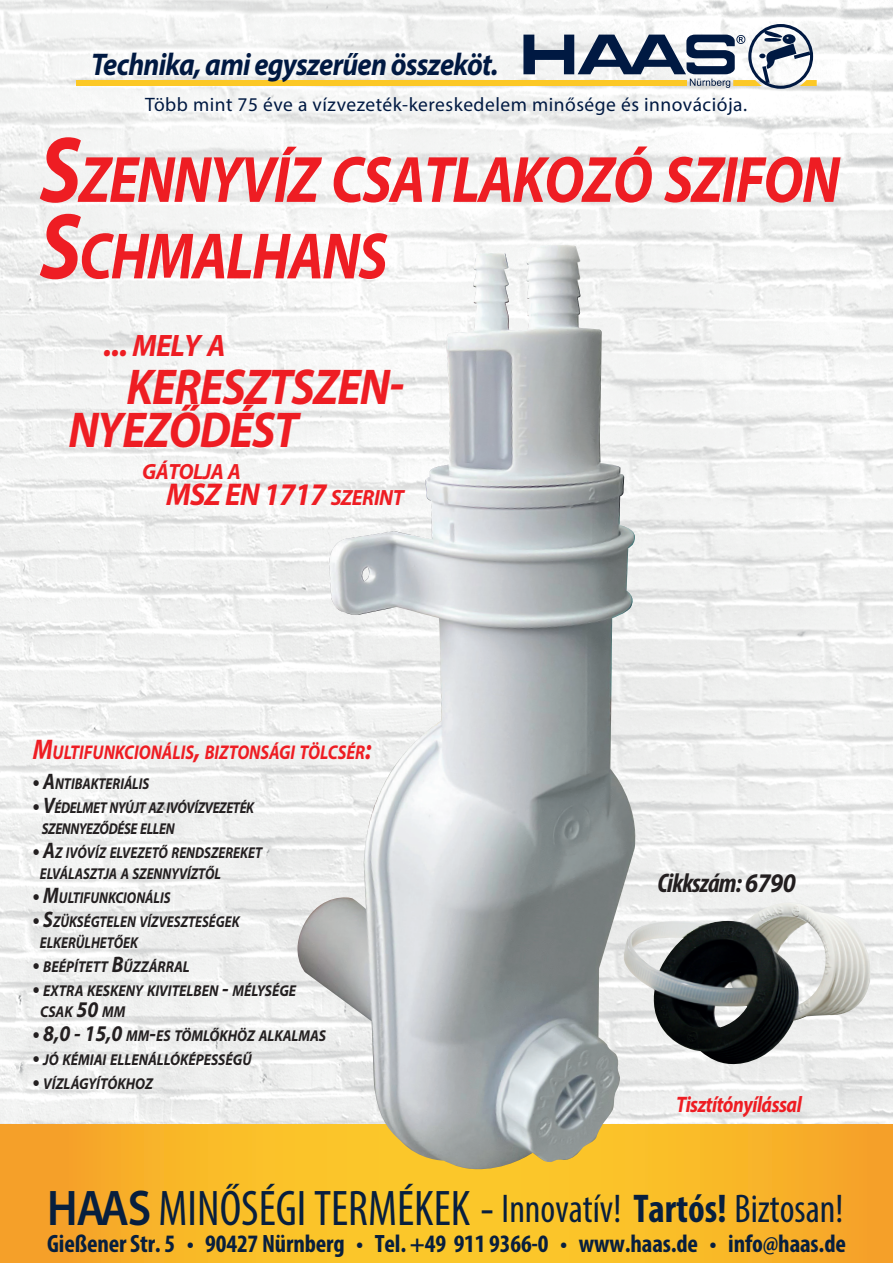
<style>
.page{position:relative;width:893px;height:1263px;background:#fff}
.page>*{position:absolute;margin:0;border:0;box-sizing:border-box;transform-origin:0 0}
.t1{font:italic 700 66px/76.5px "Myriad Pro";letter-spacing:-.025em;color:#ee1d23;scale:.86 1}
.t2{font:italic 700 50.55px/43.5px "Myriad Pro";letter-spacing:-.025em;color:#ee1d23;scale:.9 1}
.t3{font:condensed 40.35px "Myriad Pro";color:#081f3e;scale:.96 1}
.t4{font:italic 700 31.65px "Myriad Pro";letter-spacing:-.025em;color:#ee1d23;scale:.95 1}
.t5{font:italic 700 31.5px "Myriad Pro";letter-spacing:-.025em;color:#001942;scale:.9 1}
.t6{font:italic 700 31.05px "Myriad Pro";color:#ee1d23;scale:.95 1}
.t7{font:italic 700 condensed 27px "Myriad Pro";letter-spacing:-.025em;color:#231f20}
.t8{font:700 condensed 25.2px "Myriad Pro";letter-spacing:-.005em;color:#081f3e}
.t9{font:italic 700 22.5px "Myriad Pro";letter-spacing:-.025em;color:#ee1d23;scale:.85 1}
.t10{font:italic 700 22.05px "Myriad Pro";letter-spacing:-.025em;color:#ee1d23;scale:.95 1}
.t11{font:italic 700 19.95px "Myriad Pro";color:#ee1d23;scale:.85 1}
.t12{font:19.5px "Myriad Pro";letter-spacing:.025em;color:#001942}
.t13{font:italic 700 15.75px/21px "Myriad Pro";color:#231f20;scale:.9 1}
.t14{font:italic 700 15.75px/21px "Myriad Pro";color:#231f20;scale:.85 1}
.t15{font:italic 700 15.75px/21px "Myriad Pro";letter-spacing:-.025em;color:#231f20;scale:.85 1}
.s1{font-size:94.2px}
.s2{font-size:35.25px}
.s3{font-size:22.05px}
.s4{font-size:28.5px}
.s5{font-size:22.5px}
.s6{font-stretch:normal}
.s7{font-weight:600;font-stretch:normal;font-size:50.4px}
.s8{font-size:50.4px}
.s9{font-weight:700}
</style>
<div class="page">
<img style="left:0;top:0;width:893px;height:1124px">
<svg style="left:0;top:1124px;width:893px;height:139px;background:#f8b628"></svg>
<div style="left:76px;top:80px;width:611px;height:6px;background:#fcc826"></div>
<svg style="left:523px;top:24px;width:294px;height:65px"></svg>
<img style="left:640px;top:902px;width:234px;height:167px">
<img style="left:288px;top:245px;width:352px;height:926px">
<h3 class="t5" style="left:91px;top:44px;width:454px">Technika, ami egyszerűen összeköt.</h3>
<p class="t12" style="left:145px;top:93px;width:603px">Több mint 75 éve a vízvezeték-kereskedelem minősége és innovációja.</p>
<h1 class="t1" style="left:40px;top:139px;width:932px"><span class="s1">S</span>ZENNYVÍZ CSATLAKOZÓ SZIFON<br><span class="s1">S</span>CHMALHANS</h1>
<h3 class="t6" style="left:104px;top:325px;width:130px"><span class="s2">...</span> MELY A</h3>
<h2 class="t2" style="left:68px;top:363px;width:374px;text-indent:58px">KERESZTSZEN-<br>NYEZŐDÉST</h2>
<h3 class="t10" style="left:142px;top:457px;width:105px">GÁTOLJA A</h3>
<h3 class="t4" style="left:166px;top:474px;width:252px">MSZ EN 1717 <span class="s3">SZERINT</span></h3>
<p class="t11" style="left:33px;top:739px;width:400px"><span class="s4">M</span>ULTIFUNKCIONÁLIS<span class="s4">,</span> BIZTONSÁGI TÖLCSÉR<span class="s4">:</span></p>
<p class="t14" style="left:33px;top:773px;width:139px"><span class="s5">• A</span>NTIBAKTERIÁLIS</p>
<p class="t15" style="left:42px;top:797px;width:251px;text-indent:-9px"><span class="s5">• V</span>ÉDELMET NYÚJT AZ IVÓVÍZVEZETÉK<br>SZENNYEZŐDÉSE ELLEN</p>
<p class="t14" style="left:40px;top:842px;width:263px;text-indent:-7px"><span class="s5">• A</span>Z IVÓVÍZ ELVEZETŐ RENDSZEREKET<br>ELVÁLASZTJA A SZENNYVÍZTŐL</p>
<p class="t14" style="left:33px;top:887px;width:164px"><span class="s5">• M</span>ULTIFUNKCIONÁLIS</p>
<p class="t14" style="left:40px;top:911px;width:237px;text-indent:-7px"><span class="s5">• S</span>ZÜKSÉGTELEN VÍZVESZTESÉGEK<br>ELKERÜLHETŐEK</p>
<p class="t13" style="left:33px;top:956px;width:176px"><span class="s5">•</span> BEÉPÍTETT <span class="s5">B</span>ŰZZÁRRAL</p>
<p class="t13" style="left:40px;top:980px;width:286px;text-indent:-7px"><span class="s5">•</span> EXTRA KESKENY KIVITELBEN <span class="s5">-</span> MÉLYSÉGE<br>CSAK <span class="s5">50</span> MM</p>
<p class="t13" style="left:33px;top:1025px;width:327px"><span class="s5">• 8,0 - 15,0</span> MM<span class="s5">-</span>ES TÖMLŐKHÖZ ALKALMAS</p>
<p class="t13" style="left:33px;top:1049px;width:245px"><span class="s5">•</span> JÓ KÉMIAI ELLENÁLLÓKÉPESSÉGŰ</p>
<p class="t13" style="left:33px;top:1073px;width:135px"><span class="s5">•</span> VÍZLÁGYÍTÓKHOZ</p>
<h3 class="t7" style="left:657px;top:866px;width:140px">Cikkszám: <span class="s6">6790</span></h3>
<h3 class="t9" style="left:676px;top:1090px;width:149px">Tisztítónyílással</h3>
<h3 class="t3" style="left:47px;top:1184px;width:831px"><span class="s7">HAAS</span> <span class="s8">MINŐSÉGI TERMÉKEK -</span> Innovatív! <span class="s9">Tartós!</span> Biztosan!</h3>
<h3 class="t8" style="left:47px;top:1227px;width:800px">Gießener Str. 5 • 90427 Nürnberg • Tel. +49 911 9366-0 • www.haas.de • info@haas.de</h3>
</div>
